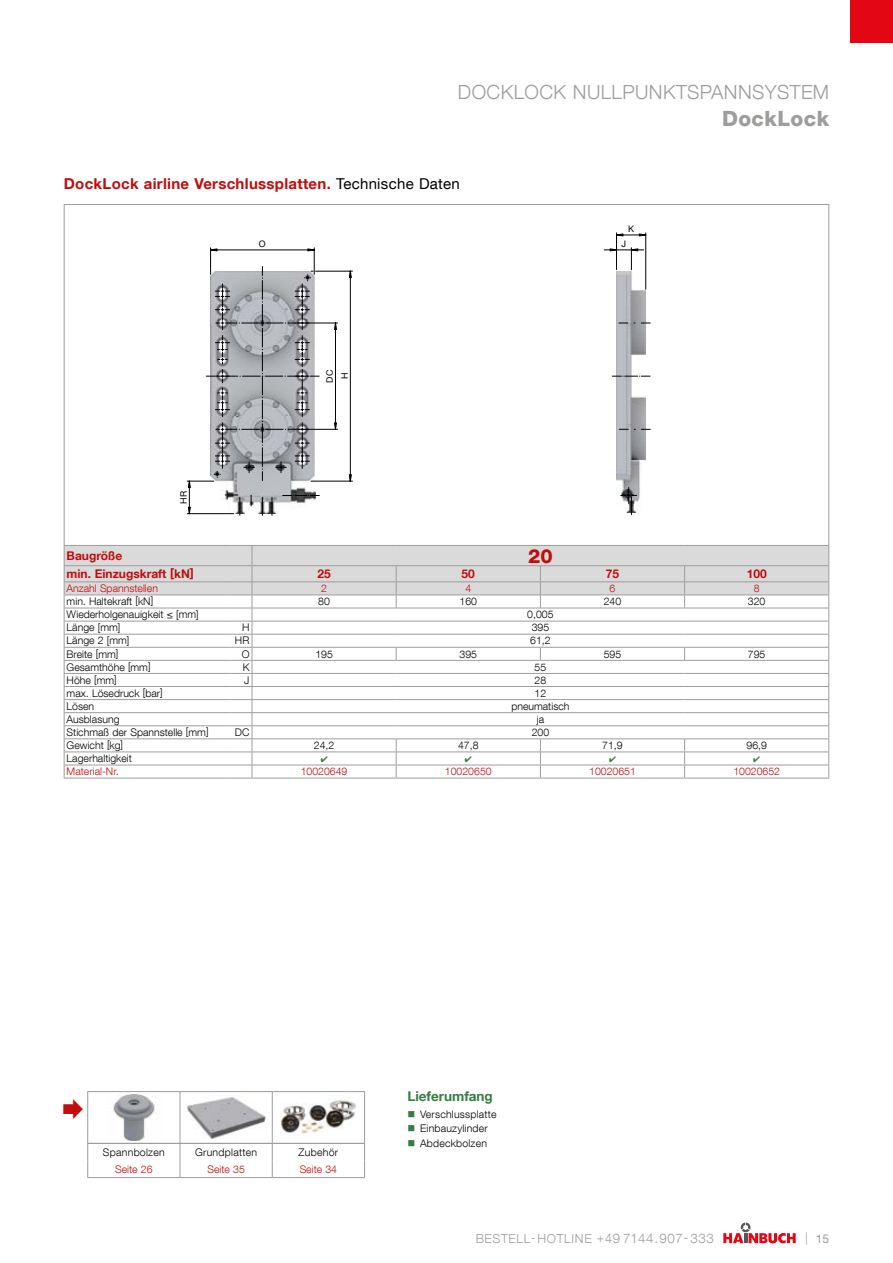
<style>
.page{position:relative;width:893px;height:1263px;background:#fff}
.page>*{position:absolute;margin:0;border:0;box-sizing:border-box;transform-origin:0 0}
.Kopf_Kapitel_Ebene_2{font:800 21px "Helvetica Neue LT Com";letter-spacing:.02em;color:#9d9d9c}
.Kopf_Kapitel_Ebene_2-2{font:300 19.5px "Helvetica Neue LT Com";letter-spacing:.02em;color:#9d9d9c}
._45light-7pt-schwarz{font:800 19.5px "Helvetica Neue LT Com";color:#c00d0e}
._75bold-10pt-rot-li{font:700 15px "Helvetica Neue LT Com";letter-spacing:.02em;color:#c00d0e}
.Allgemein_Überschrif{font:700 13.5px "Helvetica Neue LT Com";color:#367d40}
.t1{font:300 12.45px "Helvetica Neue LT Com";letter-spacing:.05em;color:#9d9d9c}
._45light-7pt-schwarz-2{font:700 12px "Helvetica Neue LT Com";color:#c00d0e}
.t2{font:12px "Helvetica Neue LT Com";color:#9d9d9c}
._45light-7pt-schwarz-3{font:300 10.5px "Helvetica Neue LT Com";color:#000}
._45light-7pt-rot-mit{font:300 10.5px "Helvetica Neue LT Com";color:#c00d0e}
._45light-7pt-schwarz-4{font:300 10.5px "Helvetica Neue LT Com";letter-spacing:.02em;color:#000}
._45light-7pt-schwarz-5{font:300 10.5px "Helvetica Neue LT Com";letter-spacing:.025em;color:#000}
._45light-7pt-schwarz-6{font:300 10.5px "Helvetica Neue LT Com";color:#c00d0e}
._45light-7pt-rot-li{font:300 10.5px "Helvetica Neue LT Com";color:#c00d0e}
.Image{font:9px "Helvetica Neue LT Com";color:#010202}
.Image-2{font:9px "Helvetica Neue LT Com";color:#020203}
.s1{font-weight:400;color:#000}
.s2{font-size:13.2px}
.s3{font-weight:300;font-size:12.45px}
</style>
<div class="page">
<svg style="left:723px;top:1222px;width:73px;height:21px"></svg>
<hr style="left:64px;top:205px;width:1px;height:340px;background:#9d9d9c">
<hr style="left:828px;top:205px;width:1px;height:340px;background:#9d9d9c">
<hr style="left:64px;top:204px;width:765px;height:1px;background:#9d9d9c">
<svg style="left:210px;top:233px;width:436px;height:269px"></svg>
<hr style="left:616px;top:233px;width:1px;height:37px;background:#010202">
<hr style="left:645px;top:233px;width:1px;height:56px;background:#010202">
<svg style="left:604px;top:234px;width:42px;height:36px"></svg>
<svg style="left:187px;top:248px;width:166px;height:267px"></svg>
<svg style="left:634px;top:323px;width:16px;height:1px"></svg>
<svg style="left:634px;top:429px;width:16px;height:1px"></svg>
<svg style="left:612px;top:376px;width:38px;height:1px"></svg>
<svg style="left:621px;top:487px;width:16px;height:28px"></svg>
<hr style="left:87px;top:1092px;width:1px;height:51px;background:#9d9d9c">
<hr style="left:180px;top:1092px;width:1px;height:51px;background:#9d9d9c">
<hr style="left:272px;top:1092px;width:1px;height:51px;background:#9d9d9c">
<hr style="left:364px;top:1092px;width:1px;height:51px;background:#9d9d9c">
<hr style="left:87px;top:1091px;width:93px;height:1px;background:#9d9d9c">
<hr style="left:180px;top:1091px;width:92px;height:1px;background:#9d9d9c">
<hr style="left:272px;top:1091px;width:93px;height:1px;background:#9d9d9c">
<img style="left:113px;top:1094px;width:42px;height:47px">
<img style="left:187px;top:1097px;width:79px;height:42px">
<img style="left:281px;top:1100px;width:75px;height:35px">
<svg style="left:87px;top:1144px;width:1px;height:33px"></svg>
<svg style="left:180px;top:1144px;width:1px;height:33px"></svg>
<svg style="left:272px;top:1144px;width:1px;height:33px"></svg>
<svg style="left:364px;top:1144px;width:1px;height:33px"></svg>
<hr style="left:87px;top:1143px;width:93px;height:1px;background:#9d9d9c">
<hr style="left:180px;top:1143px;width:92px;height:1px;background:#9d9d9c">
<hr style="left:272px;top:1143px;width:93px;height:1px;background:#9d9d9c">
<hr style="left:87px;top:1177px;width:93px;height:1px;background:#9d9d9c">
<hr style="left:180px;top:1177px;width:92px;height:1px;background:#9d9d9c">
<hr style="left:272px;top:1177px;width:93px;height:1px;background:#9d9d9c">
<div style="left:850px;top:0;width:43px;height:43px;background:#e30613"></div>
<svg style="left:64px;top:545px;width:765px;height:234px"></svg>
<p class="Kopf_Kapitel_Ebene_2-2" style="left:458px;top:80px;width:373px">DOCKLOCK NULLPUNKTSPANNSYSTEM</p>
<p class="Kopf_Kapitel_Ebene_2" style="left:722px;top:106px;width:109px">DockLock</p>
<p class="_75bold-10pt-rot-li" style="left:64px;top:174px;width:398px">DockLock airline Verschlussplatten. <span class="s1">Technische Daten</span></p>
<p class="Image" style="left:178px;top:504px;width:14px;rotate:-90deg">HR</p>
<p class="Image" style="left:259px;top:239px;width:8px">O</p>
<p class="Image-2" style="left:324px;top:383px;width:14px;rotate:-90deg">DC</p>
<p class="Image-2" style="left:339px;top:379px;width:8px;rotate:-90deg">H</p>
<p class="Image" style="left:628px;top:224px;width:7px">K</p>
<p class="Image" style="left:622px;top:239px;width:6px">J</p>
<p class="_45light-7pt-schwarz-2" style="left:67px;top:548px;width:57px">Baugröße</p>
<p class="_45light-7pt-schwarz" style="left:528px;top:544px;width:26px">20</p>
<p class="_45light-7pt-schwarz-2" style="left:67px;top:566px;width:129px">min. Einzugskraft [kN]</p>
<p class="_45light-7pt-schwarz-2" style="left:317px;top:566px;width:15px">25</p>
<p class="_45light-7pt-schwarz-2" style="left:462px;top:566px;width:15px">50</p>
<p class="_45light-7pt-schwarz-2" style="left:606px;top:566px;width:15px">75</p>
<p class="_45light-7pt-schwarz-2" style="left:747px;top:566px;width:22px">100</p>
<p class="_45light-7pt-schwarz-6" style="left:67px;top:582px;width:93px">Anzahl Spannstellen</p>
<p class="_45light-7pt-schwarz-6" style="left:321px;top:582px;width:7px">2</p>
<p class="_45light-7pt-schwarz-6" style="left:465px;top:582px;width:7px">4</p>
<p class="_45light-7pt-schwarz-6" style="left:610px;top:582px;width:7px">6</p>
<p class="_45light-7pt-schwarz-6" style="left:754px;top:582px;width:7px">8</p>
<p class="_45light-7pt-schwarz-3" style="left:67px;top:595px;width:88px">min. Haltekraft [kN]</p>
<p class="_45light-7pt-schwarz-3" style="left:318px;top:595px;width:13px">80</p>
<p class="_45light-7pt-schwarz-3" style="left:460px;top:595px;width:19px">160</p>
<p class="_45light-7pt-schwarz-3" style="left:604px;top:595px;width:19px">240</p>
<p class="_45light-7pt-schwarz-3" style="left:748px;top:595px;width:19px">320</p>
<p class="_45light-7pt-schwarz-3" style="left:67px;top:608px;width:134px">Wiederholgenauigkeit ≤ [mm]</p>
<p class="_45light-7pt-schwarz-3" style="left:527px;top:608px;width:28px">0,005</p>
<p class="_45light-7pt-schwarz-3" style="left:67px;top:621px;width:55px">Länge [mm]</p>
<p class="_45light-7pt-schwarz-3" style="left:242px;top:621px;width:9px">H</p>
<p class="_45light-7pt-schwarz-3" style="left:532px;top:621px;width:19px">395</p>
<p class="_45light-7pt-schwarz-3" style="left:67px;top:634px;width:64px">Länge 2 [mm]</p>
<p class="_45light-7pt-schwarz-3" style="left:235px;top:634px;width:16px">HR</p>
<p class="_45light-7pt-schwarz-3" style="left:530px;top:634px;width:22px">61,2</p>
<p class="_45light-7pt-schwarz-3" style="left:67px;top:647px;width:53px">Breite [mm]</p>
<p class="_45light-7pt-schwarz-3" style="left:242px;top:647px;width:9px">O</p>
<p class="_45light-7pt-schwarz-3" style="left:315px;top:647px;width:19px">195</p>
<p class="_45light-7pt-schwarz-3" style="left:460px;top:647px;width:19px">395</p>
<p class="_45light-7pt-schwarz-3" style="left:604px;top:647px;width:19px">595</p>
<p class="_45light-7pt-schwarz-3" style="left:748px;top:647px;width:19px">795</p>
<p class="_45light-7pt-schwarz-3" style="left:67px;top:660px;width:85px">Gesamthöhe [mm]</p>
<p class="_45light-7pt-schwarz-3" style="left:243px;top:660px;width:8px">K</p>
<p class="_45light-7pt-schwarz-3" style="left:535px;top:660px;width:13px">55</p>
<p class="_45light-7pt-schwarz-3" style="left:67px;top:673px;width:52px">Höhe [mm]</p>
<p class="_45light-7pt-schwarz-3" style="left:244px;top:673px;width:7px">J</p>
<p class="_45light-7pt-schwarz-3" style="left:535px;top:673px;width:13px">28</p>
<p class="_45light-7pt-schwarz-3" style="left:67px;top:687px;width:98px">max. Lösedruck [bar]</p>
<p class="_45light-7pt-schwarz-3" style="left:535px;top:687px;width:13px">12</p>
<p class="_45light-7pt-schwarz-3" style="left:67px;top:700px;width:29px">Lösen</p>
<p class="_45light-7pt-schwarz-3" style="left:511px;top:700px;width:60px">pneumatisch</p>
<p class="_45light-7pt-schwarz-3" style="left:67px;top:713px;width:54px">Ausblasung</p>
<p class="_45light-7pt-schwarz-3" style="left:537px;top:713px;width:9px">ja</p>
<p class="_45light-7pt-schwarz-3" style="left:67px;top:726px;width:143px">Stichmaß der Spannstelle [mm]</p>
<p class="_45light-7pt-schwarz-3" style="left:235px;top:726px;width:16px">DC</p>
<p class="_45light-7pt-schwarz-3" style="left:532px;top:726px;width:19px">200</p>
<p class="_45light-7pt-schwarz-3" style="left:67px;top:739px;width:58px">Gewicht [kg]</p>
<p class="_45light-7pt-schwarz-3" style="left:314px;top:739px;width:22px">24,2</p>
<p class="_45light-7pt-schwarz-3" style="left:458px;top:739px;width:22px">47,8</p>
<p class="_45light-7pt-schwarz-3" style="left:602px;top:739px;width:22px">71,9</p>
<p class="_45light-7pt-schwarz-3" style="left:746px;top:739px;width:22px">96,9</p>
<p class="_45light-7pt-schwarz-3" style="left:67px;top:752px;width:67px">Lagerhaltigkeit</p>
<p class="_45light-7pt-rot-li" style="left:67px;top:765px;width:53px">Material-Nr.</p>
<p class="_45light-7pt-rot-mit" style="left:301px;top:765px;width:48px">10020649</p>
<p class="_45light-7pt-rot-mit" style="left:445px;top:765px;width:48px">10020650</p>
<p class="_45light-7pt-rot-mit" style="left:589px;top:765px;width:48px">10020651</p>
<p class="_45light-7pt-rot-mit" style="left:733px;top:765px;width:48px">10020652</p>
<p class="_45light-7pt-schwarz-5" style="left:103px;top:1145px;width:63px">Spannbolzen</p>
<p class="_45light-7pt-schwarz-5" style="left:195px;top:1145px;width:64px">Grundplatten</p>
<p class="_45light-7pt-schwarz-5" style="left:299px;top:1145px;width:41px">Zubehör</p>
<p class="_45light-7pt-rot-mit" style="left:115px;top:1163px;width:39px">Seite 26</p>
<p class="_45light-7pt-rot-mit" style="left:207px;top:1163px;width:39px">Seite 35</p>
<p class="_45light-7pt-rot-mit" style="left:300px;top:1163px;width:39px">Seite 34</p>
<p class="Allgemein_Überschrif" style="left:407px;top:1088px;width:87px">Lieferumfang</p>
<p class="_45light-7pt-schwarz-4" style="left:420px;top:1108px;width:78px">Verschlussplatte</p>
<p class="_45light-7pt-schwarz-4" style="left:420px;top:1122px;width:69px">Einbauzylinder</p>
<p class="_45light-7pt-schwarz-4" style="left:420px;top:1136px;width:68px">Abdeckbolzen</p>
<p class="t1" style="left:476px;top:1230px;width:240px">BESTELL-HOTLINE +<span class="s2">49 7144.907-333</span></p>
<p class="t2" style="left:805px;top:1231px;width:26px"><span class="s3">|</span> 15</p>
</div>
